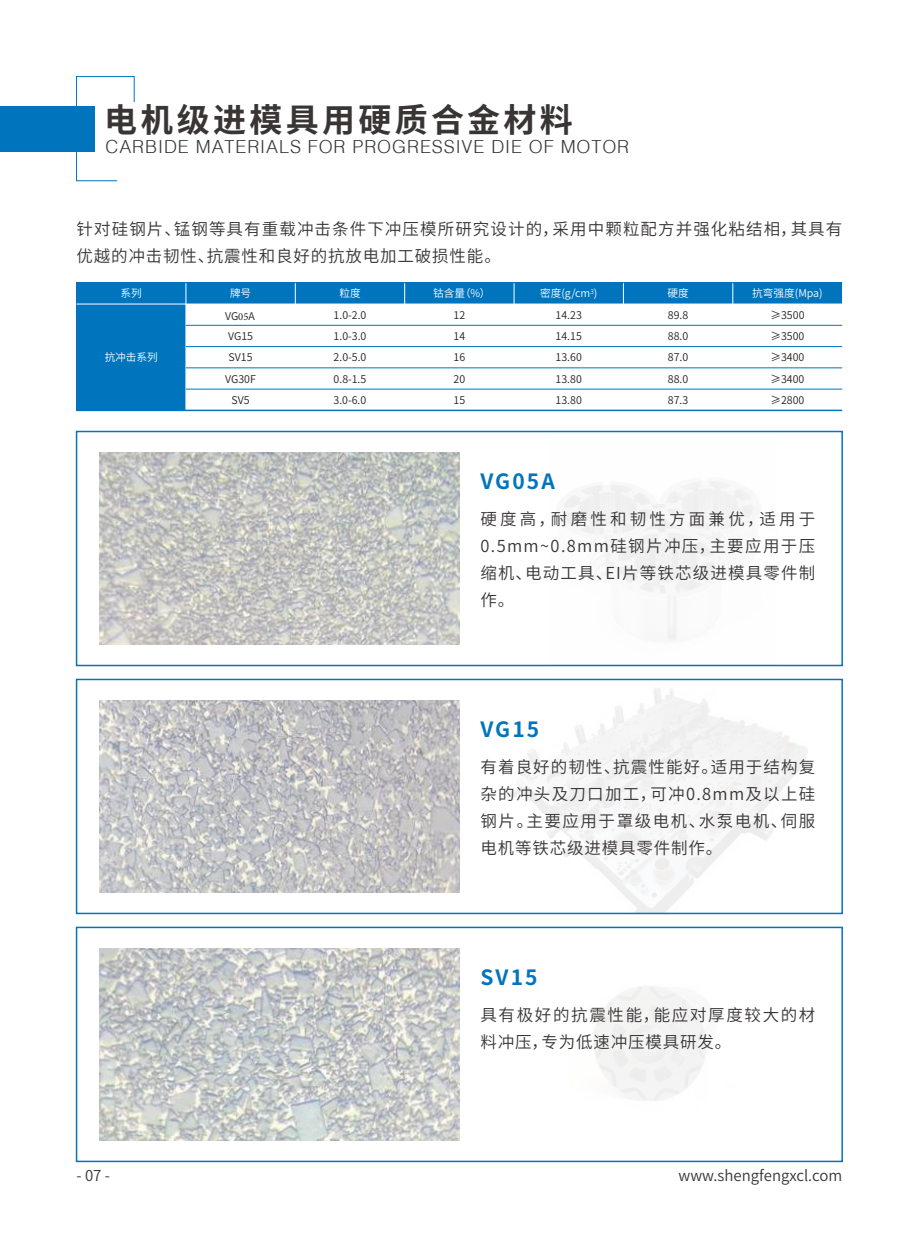
<style>
.page{position:relative;width:906px;height:1238px;background:#fff}
.page>*{position:absolute;margin:0;border:0;box-sizing:border-box;transform-origin:0 0}
.t1{font:700 33px "Source Han Sans CN";letter-spacing:.1em;color:#393535}
.t2{font:700 21px "Source Han Sans CN";letter-spacing:.1em;color:#0075be}
.t3{font:18px "CT Xi Yuan SJ";letter-spacing:.05em;color:#393535}
.t4{font:16.5px/27px "Source Han Sans CN";letter-spacing:.07em;color:#393535;text-align:justify}
.t5{font:16.5px/27px "Source Han Sans CN";letter-spacing:.1em;color:#393535}
.t6{font:15px "Source Han Sans CN";color:#393535}
.t7{font:10.65px/22.2px "Source Han Sans CN";color:#241f1f;text-align:center}
.t8{font:10.65px/21.3px "Source Han Sans CN";color:#fff;text-align:center}
.s1{color:#241f1f}
.s2{color:#fff}
.s3{font-family:"Minion Pro"}
</style>
<div class="page">
<img style="left:99px;top:453px;width:360px;height:191px">
<img style="left:99px;top:700px;width:360px;height:192px">
<img style="left:99px;top:948px;width:360px;height:192px">
<div style="left:77px;top:283px;width:109px;height:127px;background:#0075be"></div>
<div style="left:77px;top:283px;width:765px;height:21px;background:#0075be"></div>
<hr style="left:732px;top:283px;width:1px;height:127px;background:#fff">
<hr style="left:623px;top:283px;width:1px;height:127px;background:#fff">
<hr style="left:514px;top:283px;width:1px;height:127px;background:#fff">
<hr style="left:404px;top:283px;width:1px;height:127px;background:#fff">
<hr style="left:295px;top:283px;width:1px;height:127px;background:#fff">
<hr style="left:185px;top:283px;width:1px;height:127px;background:#fff">
<hr style="left:77px;top:409px;width:765px;height:2px;background:#0075be">
<hr style="left:77px;top:282px;width:765px;height:1px;background:#0075be">
<hr style="left:186px;top:389px;width:656px;height:1px;background:#0075be">
<hr style="left:186px;top:367px;width:656px;height:1px;background:#0075be">
<hr style="left:186px;top:346px;width:656px;height:1px;background:#0075be">
<hr style="left:186px;top:325px;width:656px;height:1px;background:#0075be">
<hr style="left:77px;top:304px;width:765px;height:1px;background:#fff">
<div style="left:76px;top:431px;width:767px;height:235px;border:2px solid #0075be"></div>
<div style="left:76px;top:678px;width:767px;height:236px;border:2px solid #0075be"></div>
<div style="left:76px;top:926px;width:767px;height:236px;border:2px solid #0075be"></div>
<div style="left:0;top:107px;width:95px;height:45px;background:#0075be"></div>
<svg style="left:76px;top:76px;width:59px;height:105px"></svg>
<hr style="left:905px;top:107px;width:1px;height:45px;background:#0075be">
<h1 class="t1" style="left:104px;top:101px;width:470px">电机级进模具用硬质合金材料</h1>
<p class="t3" style="left:105px;top:137px;width:525px">CARBIDE MATERIALS FOR PROGRESSIVE DIE OF MOTOR</p>
<p class="t4" style="left:77px;top:215px;width:767px">针对硅钢片、锰钢等具有重载冲击条件下冲压模所研究设计的，采用中颗粒配方并强化粘结相，其具有优越的冲击韧性、抗震性和良好的抗放电加工破损性能。</p>
<p class="t8" style="left:121px;top:283px;width:23px">系列</p>
<p class="t8" style="left:433px;top:283px;width:59px">钴含量（%）</p>
<p class="t7" style="left:453px;top:304px;width:13px">12</p>
<p class="t8" style="left:752px;top:283px;width:72px">抗弯强度(Mpa)</p>
<p class="t7" style="left:770px;top:304px;width:35px">≥3500</p>
<p class="t8" style="left:540px;top:283px;width:59px">密度(g/cm<sup>3</sup>)<br><span class="s1">14.23</span></p>
<p class="t8" style="left:667px;top:283px;width:23px">硬度</p>
<p class="t7" style="left:225px;top:283px;width:31px"><span class="s2">牌号<br></span>VG<span class="s3">05</span>A</p>
<p class="t8" style="left:339px;top:283px;width:23px">粒度</p>
<p class="t7" style="left:334px;top:304px;width:34px">1.0-2.0</p>
<p class="t7" style="left:668px;top:304px;width:22px">89.8</p>
<p class="t8" style="left:105px;top:347px;width:55px">抗冲击系列</p>
<p class="t7" style="left:228px;top:325px;width:26px">VG15</p>
<p class="t7" style="left:334px;top:325px;width:34px">1.0-3.0</p>
<p class="t7" style="left:453px;top:325px;width:13px">14</p>
<p class="t7" style="left:555px;top:325px;width:28px">14.15</p>
<p class="t7" style="left:668px;top:325px;width:22px">88.0</p>
<p class="t7" style="left:770px;top:325px;width:35px">≥3500</p>
<p class="t7" style="left:229px;top:346px;width:25px">SV15</p>
<p class="t7" style="left:334px;top:346px;width:34px">2.0-5.0</p>
<p class="t7" style="left:453px;top:346px;width:13px">16</p>
<p class="t7" style="left:555px;top:346px;width:28px">13.60</p>
<p class="t7" style="left:668px;top:346px;width:22px">87.0</p>
<p class="t7" style="left:770px;top:346px;width:35px">≥3400</p>
<p class="t7" style="left:225px;top:368px;width:32px">VG30F</p>
<p class="t7" style="left:334px;top:368px;width:34px">0.8-1.5</p>
<p class="t7" style="left:453px;top:368px;width:13px">20</p>
<p class="t7" style="left:555px;top:368px;width:28px">13.80</p>
<p class="t7" style="left:668px;top:368px;width:22px">88.0</p>
<p class="t7" style="left:770px;top:368px;width:35px">≥3400</p>
<p class="t7" style="left:231px;top:389px;width:20px">SV5</p>
<p class="t7" style="left:333px;top:389px;width:34px">3.0-6.0</p>
<p class="t7" style="left:453px;top:389px;width:13px">15</p>
<p class="t7" style="left:555px;top:389px;width:28px">13.80</p>
<p class="t7" style="left:668px;top:389px;width:22px">87.3</p>
<p class="t7" style="left:770px;top:389px;width:35px">≥2800</p>
<p class="t2" style="left:480px;top:469px;width:76px">VG05A</p>
<p class="t4" style="left:480px;top:505px;width:336px">硬度高，耐磨性和韧性方面兼优，适用于0.5mm~0.8mm硅钢片冲压，主要应用于压缩机、电动工具、EI片等铁芯级进模具零件制作。</p>
<p class="t2" style="left:480px;top:717px;width:60px">VG15</p>
<p class="t4" style="left:480px;top:753px;width:336px">有着良好的韧性、抗震性能好。适用于结构复杂的冲头及刀口加工，可冲0.8mm及以上硅钢片。主要应用于罩级电机、水泵电机、伺服电机等铁芯级进模具零件制作。</p>
<p class="t2" style="left:480px;top:965px;width:59px">SV15</p>
<p class="t5" style="left:480px;top:1001px;width:336px">具有极好的抗震性能，能应对厚度较大的材料冲压，专为低速冲压模具研发。</p>
<p class="t6" style="left:77px;top:1166px;width:35px">- 07 -</p>
<p class="t6" style="left:678px;top:1166px;width:165px">www.shengfengxcl.com</p>
</div>
